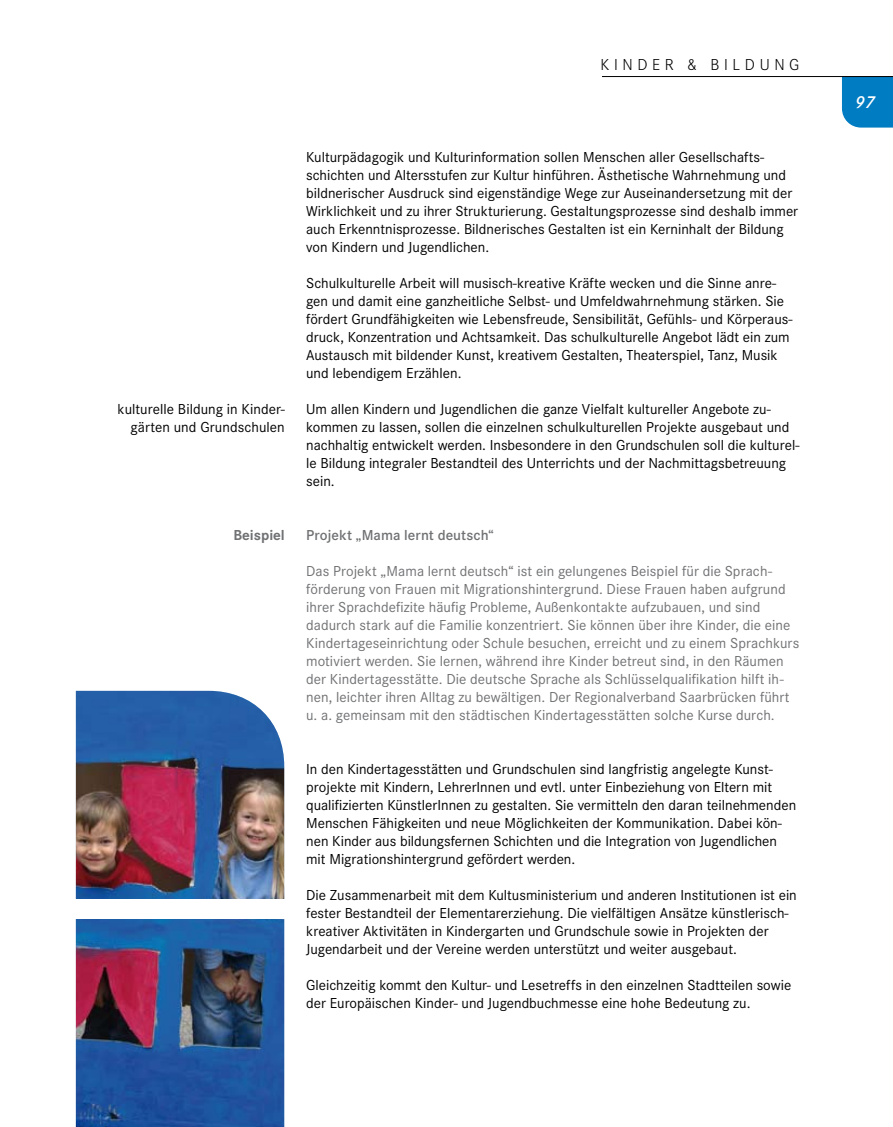
<style>
.page{position:relative;width:893px;height:1127px;background:#fff}
.page>*{position:absolute;margin:0;border:0;box-sizing:border-box;transform-origin:0 0}
.t1{font:italic 600 18px "Corporate S";color:#fff}
.t2{font:300 16.5px "Corporate SSC";letter-spacing:.28em;color:#000}
.t3{font:15px/18px "Corporate S";color:#000}
.t4{font:15px/18px "Corporate S";letter-spacing:.005em;color:#707173}
.t5{font:600 15px "Corporate S";letter-spacing:.005em;color:#707173}
.t6{font:700 15px "Corporate S";color:#707173}
</style>
<div class="page">
<svg style="left:842px;top:77px;width:51px;height:51px;background:#0980c4"></svg>
<img style="left:76px;top:691px;width:208px;height:436px">
<div style="left:65px;top:899px;width:230px;height:20px;background:#fff"></div>
<hr style="left:602px;top:76px;width:291px;height:1px;background:#000">
<p class="t2" style="left:600px;top:56px;width:200px">KI NDER &amp; BI LDUNG</p>
<p class="t3" style="left:118px;top:400px;width:169px;text-align:right">kulturelle Bildung in Kinder&shy;gärten und Grundschulen</p>
<p class="t6" style="left:233px;top:527px;width:53px">Beispiel</p>
<p class="t3" style="left:306px;top:148px;width:494px">Kulturpädagogik und Kulturinformation sollen Menschen aller Gesellschafts&shy;schichten und Altersstufen zur Kultur hinführen. Ästhetische Wahrnehmung und bildnerischer Ausdruck sind eigenständige Wege zur Auseinandersetzung mit der Wirklichkeit und zu ihrer Strukturierung. Gestaltungsprozesse sind deshalb immer auch Erkenntnisprozesse. Bildnerisches Gestalten ist ein Kerninhalt der Bildung von Kindern und Jugendlichen.</p>
<p class="t3" style="left:306px;top:274px;width:488px">Schulkulturelle Arbeit will musisch-kreative Kräfte wecken und die Sinne anre&shy;gen und damit eine ganzheitliche Selbst- und Umfeldwahrnehmung stärken. Sie fördert Grundfähigkeiten wie Lebensfreude, Sensibilität, Gefühls- und Körperaus&shy;druck, Konzentration und Achtsamkeit. Das schulkulturelle Angebot lädt ein zum Austausch mit bildender Kunst, kreativem Gestalten, Theaterspiel, Tanz, Musik und lebendigem Erzählen.</p>
<p class="t3" style="left:306px;top:400px;width:495px">Um allen Kindern und Jugendlichen die ganze Vielfalt kultureller Angebote zu&shy;kommen zu lassen, sollen die einzelnen schulkulturellen Projekte ausgebaut und nachhaltig entwickelt werden. Insbesondere in den Grundschulen soll die kulturel&shy;le Bildung integraler Bestandteil des Unterrichts und der Nachmittagsbetreuung sein.</p>
<p class="t5" style="left:306px;top:527px;width:189px">Projekt „Mama lernt deutsch“</p>
<p class="t4" style="left:306px;top:562px;width:495px">Das Projekt „Mama lernt deutsch“ ist ein gelungenes Beispiel für die Sprach&shy;förderung von Frauen mit Migrationshintergrund. Diese Frauen haben aufgrund ihrer Sprachdefizite häufig Probleme, Außenkontakte aufzubauen, und sind dadurch stark auf die Familie konzentriert. Sie können über ihre Kinder, die eine Kindertageseinrichtung oder Schule besuchen, erreicht und zu einem Sprachkurs motiviert werden. Sie lernen, während ihre Kinder betreut sind, in den Räumen der Kindertagesstätte. Die deutsche Sprache als Schlüsselqualifikation hilft ih&shy;nen, leichter ihren Alltag zu bewältigen. Der Regionalverband Saarbrücken führt u. a. gemeinsam mit den städtischen Kindertagesstätten solche Kurse durch.</p>
<p class="t3" style="left:306px;top:760px;width:492px">In den Kindertagesstätten und Grundschulen sind langfristig angelegte Kunst&shy;projekte mit Kindern, LehrerInnen und evtl. unter Einbeziehung von Eltern mit qualifizierten KünstlerInnen zu gestalten. Sie vermitteln den daran teilnehmenden Menschen Fähigkeiten und neue Möglichkeiten der Kommunikation. Dabei kön&shy;nen Kinder aus bildungsfernen Schichten und die Integration von Jugendlichen mit Migrationshintergrund gefördert werden.</p>
<p class="t3" style="left:306px;top:886px;width:492px">Die Zusammenarbeit mit dem Kultusministerium und anderen Institutionen ist ein fester Bestandteil der Elementarerziehung. Die vielfältigen Ansätze künstlerisch&shy;kreativer Aktivitäten in Kindergarten und Grundschule sowie in Projekten der Jugendarbeit und der Vereine werden unterstützt und weiter ausgebaut.</p>
<p class="t3" style="left:306px;top:976px;width:487px">Gleichzeitig kommt den Kultur- und Lesetreffs in den einzelnen Stadtteilen sowie der Europäischen Kinder- und Jugendbuchmesse eine hohe Bedeutung zu.</p>
<p class="t1" style="left:855px;top:92px;width:21px">97</p>
</div>
